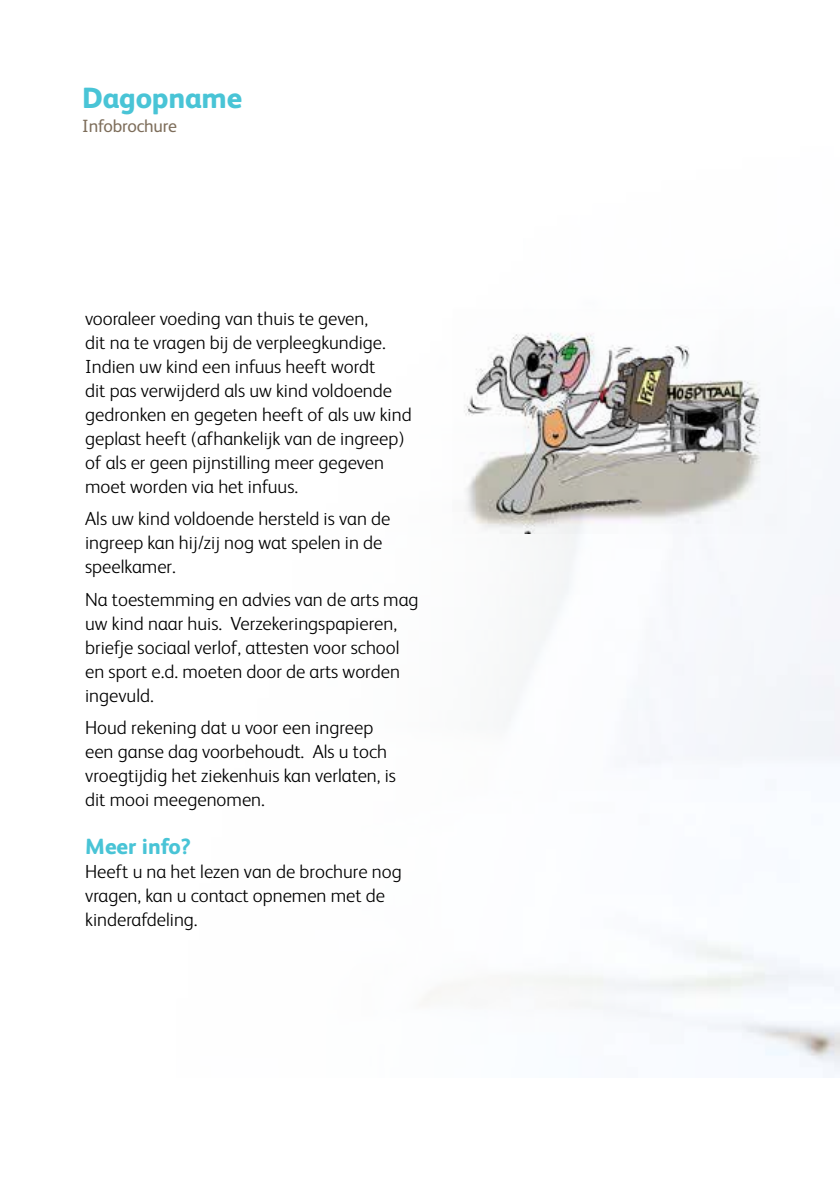
<style>
.page{position:relative;width:840px;height:1191px;background:#fff}
.page>*{position:absolute;margin:0;border:0;box-sizing:border-box;transform-origin:0 0}
.t1{font:800 29.2px "FS Albert";letter-spacing:-.01em;color:#49c4d6}
.t2{font:800 22px "FS Albert";color:#49c4d6}
.t3{font:300 19px/24px "FS Albert";color:#000}
.t4{font:17.8px "FS Albert";letter-spacing:-.01em;color:#7d6d5a}
</style>
<div class="page">
<img style="left:423px;top:514px;width:416px;height:563px">
<img style="left:452px;top:333px;width:333px;height:200px">
<h1 class="t1" style="left:82px;top:80px;width:161px">Dagopname</h1>
<p class="t4" style="left:82px;top:116px;width:96px">Infobrochure</p>
<p class="t3" style="left:85px;top:306px;width:328px">vooraleer voeding van thuis te geven,<br>dit na te vragen bij de verpleegkundige.<br>Indien uw kind een infuus heeft wordt<br>dit pas verwijderd als uw kind voldoende gedronken en gegeten heeft of als uw kind geplast heeft (afhankelijk van de ingreep) of als er geen pijnstilling meer gegeven moet worden via het infuus.</p>
<p class="t3" style="left:85px;top:506px;width:307px">Als uw kind voldoende hersteld is van de ingreep kan hij/zij nog wat spelen in de speelkamer.</p>
<p class="t3" style="left:85px;top:587px;width:335px">Na toestemming en advies van de arts mag uw kind naar huis. Verzekeringspapieren, briefje sociaal verlof, attesten voor school en sport e.d. moeten door de arts worden ingevuld.</p>
<p class="t3" style="left:85px;top:715px;width:312px">Houd rekening dat u voor een ingreep een ganse dag voorbehoudt. Als u toch vroegtijdig het ziekenhuis kan verlaten, is dit mooi meegenomen.</p>
<p class="t2" style="left:85px;top:834px;width:107px">Meer info?</p>
<p class="t3" style="left:85px;top:859px;width:318px">Heeft u na het lezen van de brochure nog vragen, kan u contact opnemen met de kinderafdeling.</p>
</div>
